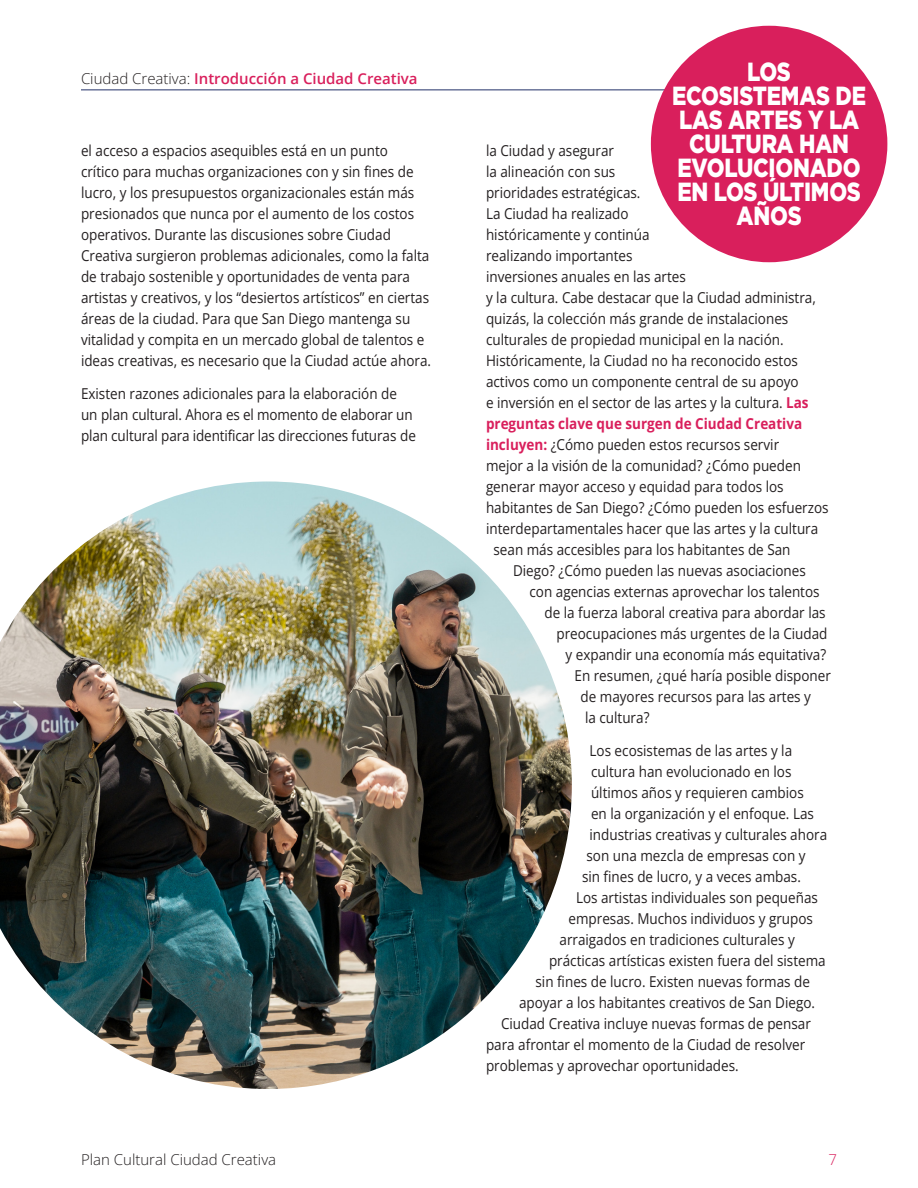
<style>
.page{position:relative;width:918px;height:1188px;background:#fff}
.page>*{position:absolute;margin:0;border:0;box-sizing:border-box;transform-origin:0 0}
.Body_Copy{font:900 26.25px/24px "Gotham";letter-spacing:-.01em;color:#fff;text-align:center;scale:.82 1}
.Body_Copy-2{font:15px/21px "Open Sans";color:#231f20;scale:.9 1}
.t1{font:600 15px "Open Sans";color:#d91f5c}
.Body_Copy-3{font:700 15px "Open Sans";color:#d91f5c;scale:.9 1}
.t2{font:300 15px "Open Sans";color:#231f20}
.t3{font:300 15px "Open Sans";color:#d91f5c}
.s1{font-weight:300;color:#231f20}
.s2{font-weight:700;color:#d91f5c}
</style>
<div class="page">
<img style="left:0;top:481px;width:572px;height:608px">
<hr style="left:81px;top:89px;width:756px;height:1px;background:#233168">
<div style="left:651px;top:26px;width:236px;height:236px;background:#d91f5c;border-radius:50%"></div>
<p class="t1" style="left:81px;top:68px;width:338px"><span class="s1">Ciudad Creativa:</span> Introducción a Ciudad Creativa</p>
<p class="Body_Copy-2" style="left:81px;top:140px;width:390px">el acceso a espacios asequibles está en un punto<br>crítico para muchas organizaciones con y sin fines de lucro, y los presupuestos organizacionales están más presionados que nunca por el aumento de los costos operativos. Durante las discusiones sobre Ciudad Creativa surgieron problemas adicionales, como la falta de trabajo sostenible y oportunidades de venta para artistas y creativos, y los “desiertos artísticos” en ciertas áreas de la ciudad. Para que San Diego mantenga su vitalidad y compita en un mercado global de talentos e ideas creativas, es necesario que la Ciudad actúe ahora.</p>
<p class="Body_Copy-2" style="left:81px;top:383px;width:374px">Existen razones adicionales para la elaboración de un plan cultural. Ahora es el momento de elaborar un plan cultural para identificar las direcciones futuras de</p>
<p class="Body_Copy" style="left:672px;top:60px;width:238px">LOS<br>ECOSISTEMAS DE<br>LAS ARTES Y LA<br>CULTURA HAN<br>EVOLUCIONADO<br>EN LOS ÚLTIMOS<br>AÑOS</p>
<p class="Body_Copy-2" style="left:486px;top:140px;width:144px">la Ciudad y asegurar</p>
<p class="Body_Copy-2" style="left:486px;top:161px;width:145px">la alineación con sus</p>
<p class="Body_Copy-2" style="left:486px;top:182px;width:173px">prioridades estratégicas.</p>
<p class="Body_Copy-2" style="left:486px;top:203px;width:160px">La Ciudad ha realizado</p>
<p class="Body_Copy-2" style="left:486px;top:224px;width:183px">históricamente y continúa</p>
<p class="Body_Copy-2" style="left:486px;top:245px;width:164px">realizando importantes</p>
<p class="Body_Copy-2" style="left:486px;top:266px;width:224px">inversiones anuales en las artes</p>
<p class="Body_Copy-2" style="left:486px;top:287px;width:368px">y la cultura. Cabe destacar que la Ciudad administra,</p>
<p class="Body_Copy-2" style="left:486px;top:308px;width:338px">quizás, la colección más grande de instalaciones</p>
<p class="Body_Copy-2" style="left:486px;top:329px;width:332px">culturales de propiedad municipal en la nación.</p>
<p class="Body_Copy-2" style="left:486px;top:350px;width:348px">Históricamente, la Ciudad no ha reconocido estos</p>
<p class="Body_Copy-2" style="left:486px;top:371px;width:349px">activos como un componente central de su apoyo</p>
<p class="Body_Copy-2" style="left:486px;top:392px;width:360px">e inversión en el sector de las artes y la cultura. <span class="s2">Las</span></p>
<p class="Body_Copy-3" style="left:486px;top:413px;width:353px">preguntas clave que surgen de Ciudad Creativa</p>
<p class="Body_Copy-2" style="left:486px;top:434px;width:327px"><span class="s2">incluyen:</span> ¿Cómo pueden estos recursos servir</p>
<p class="Body_Copy-2" style="left:486px;top:455px;width:352px">mejor a la visión de la comunidad? ¿Cómo pueden</p>
<p class="Body_Copy-2" style="left:486px;top:476px;width:332px">generar mayor acceso y equidad para todos los</p>
<p class="Body_Copy-2" style="left:486px;top:497px;width:382px">habitantes de San Diego? ¿Cómo pueden los esfuerzos</p>
<p class="Body_Copy-2" style="left:486px;top:518px;width:371px">interdepartamentales hacer que las artes y la cultura</p>
<p class="Body_Copy-2" style="left:494px;top:539px;width:332px">sean más accesibles para los habitantes de San</p>
<p class="Body_Copy-2" style="left:513px;top:560px;width:327px">Diego? ¿Cómo pueden las nuevas asociaciones</p>
<p class="Body_Copy-2" style="left:530px;top:581px;width:324px">con agencias externas aprovechar los talentos</p>
<p class="Body_Copy-2" style="left:544px;top:602px;width:314px">de la fuerza laboral creativa para abordar las</p>
<p class="Body_Copy-2" style="left:556px;top:623px;width:303px">preocupaciones más urgentes de la Ciudad</p>
<p class="Body_Copy-2" style="left:566px;top:644px;width:291px">y expandir una economía más equitativa?</p>
<p class="Body_Copy-2" style="left:574px;top:665px;width:287px">En resumen, ¿qué haría posible disponer</p>
<p class="Body_Copy-2" style="left:580px;top:686px;width:258px">de mayores recursos para las artes y</p>
<p class="Body_Copy-2" style="left:585px;top:707px;width:73px">la cultura?</p>
<p class="Body_Copy-2" style="left:590px;top:740px;width:227px">Los ecosistemas de las artes y la</p>
<p class="Body_Copy-2" style="left:591px;top:761px;width:224px">cultura han evolucionado en los</p>
<p class="Body_Copy-2" style="left:591px;top:782px;width:238px">últimos años y requieren cambios</p>
<p class="Body_Copy-2" style="left:591px;top:803px;width:249px">en la organización y el enfoque. Las</p>
<p class="Body_Copy-2" style="left:590px;top:824px;width:266px">industrias creativas y culturales ahora</p>
<p class="Body_Copy-2" style="left:586px;top:845px;width:245px">son una mezcla de empresas con y</p>
<p class="Body_Copy-2" style="left:582px;top:866px;width:245px">sin fines de lucro, y a veces ambas.</p>
<p class="Body_Copy-2" style="left:576px;top:887px;width:270px">Los artistas individuales son pequeñas</p>
<p class="Body_Copy-2" style="left:568px;top:908px;width:273px">empresas. Muchos individuos y grupos</p>
<p class="Body_Copy-2" style="left:560px;top:929px;width:263px">arraigados en tradiciones culturales y</p>
<p class="Body_Copy-2" style="left:549px;top:950px;width:309px">prácticas artísticas existen fuera del sistema</p>
<p class="Body_Copy-2" style="left:536px;top:971px;width:307px">sin fines de lucro. Existen nuevas formas de</p>
<p class="Body_Copy-2" style="left:519px;top:992px;width:330px">apoyar a los habitantes creativos de San Diego.</p>
<p class="Body_Copy-2" style="left:501px;top:1013px;width:346px">Ciudad Creativa incluye nuevas formas de pensar</p>
<p class="Body_Copy-2" style="left:486px;top:1034px;width:356px">para afrontar el momento de la Ciudad de resolver</p>
<p class="Body_Copy-2" style="left:486px;top:1055px;width:282px">problemas y aprovechar oportunidades.</p>
<p class="t2" style="left:81px;top:1149px;width:197px">Plan Cultural Ciudad Creativa</p>
<p class="t3" style="left:828px;top:1149px;width:10px">7</p>
</div>
